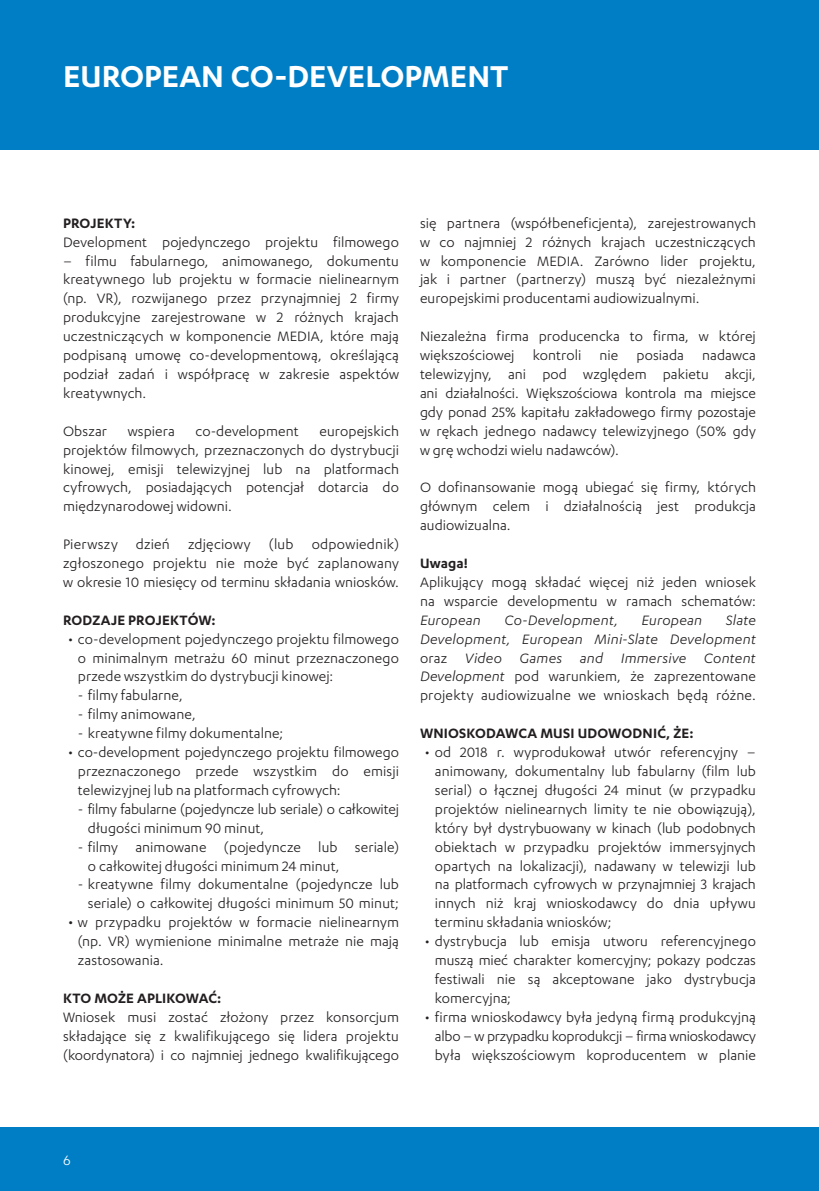
<style>
.page{position:relative;width:819px;height:1191px;background:#fff}
.page>*{position:absolute;margin:0;border:0;box-sizing:border-box;transform-origin:0 0}
.t1{font:600 35px "Karbon";color:#fff}
.t2{font:15.75px/18.9px "Karbon";letter-spacing:.005em;color:#231f20;text-align:justify}
.t3{font:italic 15.75px/18.9px "Karbon";letter-spacing:.015em;color:#231f20;text-align:justify}
.t4{font:600 15.75px "Karbon";letter-spacing:.01em;color:#231f20}
.t5{font:15.75px "Karbon";color:#fff}
.s1{font-size:16.62px}
.s2{font-style:normal}
</style>
<div class="page">
<div style="left:0;top:0;width:819px;height:150px;background:#007ec5"></div>
<div style="left:0;top:1128px;width:819px;height:63px;background:#007ec5"></div>
<h1 class="t1" style="left:63px;top:56px;width:446px">EUROPEAN CO-DEVELOPMENT</h1>
<p class="t4" style="left:63px;top:214px;width:74px">PROJEKTY:</p>
<p class="t2" style="left:63px;top:232px;width:337px">Development pojedynczego projektu filmowego</p>
<p class="t2" style="left:63px;top:251px;width:337px">– filmu fabularnego, animowanego, dokumentu kreatywnego lub projektu w formacie nielinearnym (np. VR), rozwijanego przez przynajmniej 2 firmy produkcyjne zarejestrowane w 2 różnych krajach uczestniczących w komponencie MEDIA, które mają podpisaną umowę co-developmentową, określającą podział zadań i współpracę w zakresie aspektów kreatywnych.</p>
<p class="t2" style="left:63px;top:421px;width:45px">Obszar</p>
<p class="t2" style="left:128px;top:421px;width:49px">wspiera</p>
<p class="t2" style="left:195px;top:421px;width:105px">co-development</p>
<p class="t2" style="left:63px;top:421px;width:337px;text-indent:256px">europejskich projektów filmowych, przeznaczonych do dystrybucji kinowej, emisji telewizyjnej lub na platformach cyfrowych, posiadających potencjał dotarcia do międzynarodowej widowni.</p>
<p class="t2" style="left:63px;top:534px;width:337px">Pierwszy dzień zdjęciowy (lub odpowiednik) zgłoszonego projektu nie może być zaplanowany w okresie 10 miesięcy od terminu składania wniosków.</p>
<p class="t4" style="left:63px;top:611px;width:154px">RODZAJE PROJEKTÓW:</p>
<p class="t2" style="left:78px;top:629px;width:322px;text-indent:-10px">• co-development pojedynczego projektu filmowego o minimalnym metrażu 60 minut przeznaczonego przede wszystkim do dystrybucji kinowej:</p>
<p class="t2" style="left:78px;top:685px;width:106px">- filmy fabularne,</p>
<p class="t2" style="left:78px;top:704px;width:119px">- filmy animowane,</p>
<p class="t2" style="left:78px;top:723px;width:207px">- kreatywne filmy dokumentalne;</p>
<p class="t2" style="left:78px;top:742px;width:322px;text-indent:-10px">• co-development pojedynczego projektu filmowego przeznaczonego przede wszystkim do emisji telewizyjnej lub na platformach cyfrowych:</p>
<p class="t2" style="left:88px;top:799px;width:312px;text-indent:-10px">- filmy fabularne (pojedyncze lub seriale) o całkowitej długości minimum 90 minut,</p>
<p class="t2" style="left:88px;top:837px;width:312px;text-indent:-10px">- filmy animowane (pojedyncze lub seriale) o całkowitej długości minimum 24 minut,</p>
<p class="t2" style="left:78px;top:874px;width:322px;text-align:right">- kreatywne filmy dokumentalne (pojedyncze lub seriale) o całkowitej długości minimum 50 minut;</p>
<p class="t2" style="left:78px;top:912px;width:322px;text-indent:-10px"><span class="s1">•</span> w przypadku projektów w formacie nielinearnym (np. VR) wymienione minimalne metraże nie mają zastosowania.</p>
<p class="t4" style="left:63px;top:989px;width:160px">KTO MOŻE APLIKOWAĆ:</p>
<p class="t2" style="left:63px;top:1007px;width:337px">Wniosek musi zostać złożony przez konsorcjum składające się z kwalifikującego się lidera projektu (koordynatora) i co najmniej jednego kwalifikującego</p>
<p class="t2" style="left:420px;top:213px;width:337px">się partnera (współbeneficjenta), zarejestrowanych w co najmniej 2 różnych krajach uczestniczących w komponencie MEDIA. Zarówno lider projektu, jak i partner (partnerzy) muszą być niezależnymi europejskimi producentami audiowizualnymi.</p>
<p class="t2" style="left:420px;top:326px;width:337px">Niezależna firma producencka to firma, w której większościowej kontroli nie posiada nadawca telewizyjny, ani pod względem pakietu akcji, ani działalności. Większościowa kontrola ma miejsce gdy ponad 25% kapitału zakładowego firmy pozostaje w rękach jednego nadawcy telewizyjnego (50% gdy w grę wchodzi wielu nadawców).</p>
<p class="t2" style="left:420px;top:478px;width:337px">O dofinansowanie mogą ubiegać się firmy, których głównym celem i działalnością jest produkcja audiowizualna.</p>
<p class="t4" style="left:420px;top:554px;width:49px">Uwaga!</p>
<p class="t2" style="left:420px;top:572px;width:337px">Aplikujący mogą składać więcej niż jeden wniosek na wsparcie developmentu w ramach schematów:</p>
<p class="t3" style="left:420px;top:610px;width:62px">European</p>
<p class="t3" style="left:504px;top:610px;width:115px">Co-Development,</p>
<p class="t3" style="left:641px;top:610px;width:62px">European</p>
<p class="t3" style="left:420px;top:610px;width:337px;text-indent:306px">Slate Development, European Mini-Slate Development <span class="s2">oraz</span> Video Games and Immersive Content Development <span class="s2">pod warunkiem, że zaprezentowane projekty audiowizualne we wnioskach będą różne.</span></p>
<p class="t4" style="left:420px;top:724px;width:275px">WNIOSKODAWCA MUSI UDOWODNIĆ, ŻE:</p>
<p class="t2" style="left:435px;top:742px;width:322px;text-indent:-10px">• od 2018 r. wyprodukował utwór referencyjny – animowany, dokumentalny lub fabularny (film lub serial) o łącznej długości 24 minut (w przypadku projektów nielinearnych limity te nie obowiązują), który był dystrybuowany w kinach (lub podobnych obiektach w przypadku projektów immersyjnych opartych na lokalizacji), nadawany w telewizji lub na platformach cyfrowych w przynajmniej 3 krajach innych niż kraj wnioskodawcy do dnia upływu terminu składania wniosków;</p>
<p class="t2" style="left:435px;top:931px;width:322px;text-indent:-10px">• dystrybucja lub emisja utworu referencyjnego muszą mieć charakter komercyjny; pokazy podczas festiwali nie są akceptowane jako dystrybucja komercyjna;</p>
<p class="t2" style="left:435px;top:1007px;width:322px;text-indent:-10px">• firma wnioskodawcy była jedyną firmą produkcyjną albo – w przypadku koprodukcji – firma wnioskodawcy była większościowym koproducentem w planie</p>
<p class="t5" style="left:63px;top:1151px;width:9px">6</p>
</div>
